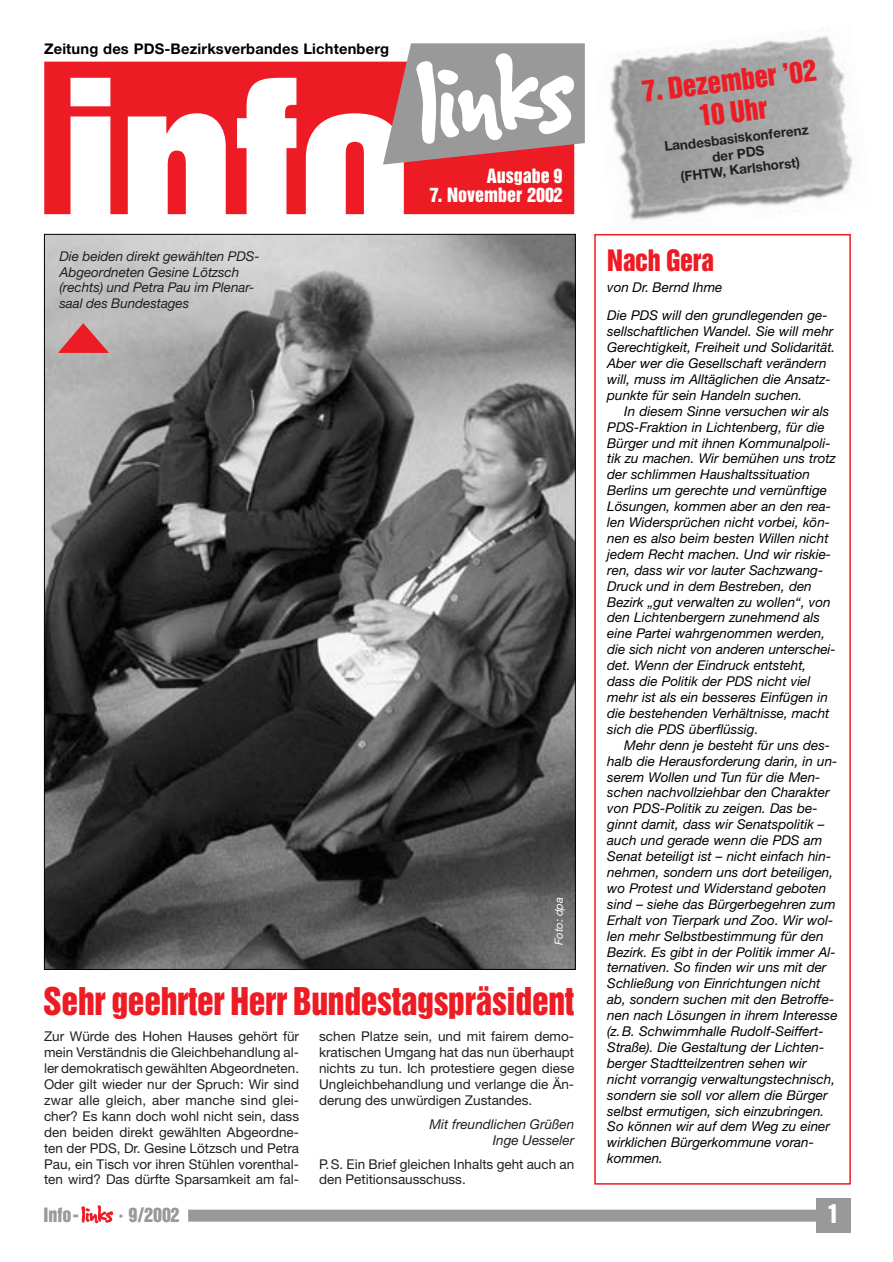
<style>
.page{position:relative;width:893px;height:1262px;background:#fff}
.page>*{position:absolute;margin:0;border:0;box-sizing:border-box;transform-origin:0 0}
.t1{font:34.95px "Helvetica Inserat";letter-spacing:-.01em;color:#ed1c24;scale:.96 1}
.t2{font:27px/31.5px "Helvetica Inserat";letter-spacing:-.015em;color:#ed1c24;text-align:center}
.t3{font:27px "Helvetica Inserat";letter-spacing:-.015em;color:#ed1c24;scale:.96 1}
.t4{font:24px "Helvetica Inserat";color:#fff}
.t5{font:18px "Helvetica Inserat";color:#fff}
.t6{font:18px "Helvetica Inserat";color:#999}
.t7{font:700 14.7px "Helvetica Neue";letter-spacing:.01em;color:#000}
.t8{font:italic 13.5px/15.9px "Helvetica Neue";color:#000}
.t9{font:13.5px/15.9px "Helvetica Neue";color:#231f20;text-align:justify}
.t10{font:italic 13.5px/15.9px "Helvetica Neue";letter-spacing:-.005em;color:#231f20}
.t11{font:700 13.5px/15.9px "Helvetica Neue";color:#231f20;text-align:center}
.t12{font:italic 11.25px "Helvetica Neue";color:#fff}
</style>
<div class="page">
<img style="left:46px;top:236px;width:527px;height:731px">
<img style="left:610px;top:36px;width:243px;height:185px">
<div style="left:594px;top:234px;width:256px;height:950px;border:2px solid #ed1c24"></div>
<svg style="left:81px;top:1205px;width:33px;height:19px"></svg>
<div style="left:188px;top:1209px;width:661px;height:12px;background:#999"></div>
<div style="left:816px;top:1198px;width:34px;height:34px;background:#999"></div>
<svg style="left:44px;top:62px;width:530px;height:152px;fill:#ed1c24"></svg>
<svg style="left:346px;top:142px;width:18px;height:72px"></svg>
<svg style="left:383px;top:43px;width:202px;height:122px"></svg>
<svg style="left:58px;top:323px;width:51px;height:30px;background:#d46c70"></svg>
<p class="t7" style="left:44px;top:43px;width:346px">Zeitung des PDS-Bezirksverbandes Lichtenberg</p>
<p class="t10" style="left:60px;top:249px;width:202px">Die beiden direkt gewählten PDS-<br>Abgeordneten Gesine Lötzsch (rechts) und Petra Pau im Plenar&shy;saal des Bundestages</p>
<h3 class="t5" style="left:487px;top:168px;width:77px">Ausgabe 9</h3>
<h3 class="t5" style="left:429px;top:188px;width:134px">7. November 2002</h3>
<p class="t12" style="left:555px;top:945px;width:50px;rotate:-90deg">Foto: dpa</p>
<h1 class="t1" style="left:43px;top:987px;width:554px">Sehr geehrter Herr Bundestagspräsident</h1>
<p class="t9" style="left:44px;top:1029px;width:256px">Zur Würde des Hohen Hauses gehört für mein Verständnis die Gleichbehandlung al&shy;ler demokratisch gewählten Abgeordneten.<br>Oder gilt wieder nur der Spruch: Wir sind zwar alle gleich, aber manche sind glei&shy;cher? Es kann doch wohl nicht sein, dass den beiden direkt gewählten Abgeordne&shy;ten der PDS, Dr. Gesine Lötzsch und Petra Pau, ein Tisch vor ihren Stühlen vorenthal&shy;ten wird? Das dürfte Sparsamkeit am fal-</p>
<p class="t9" style="left:319px;top:1029px;width:256px">schen Platze sein, und mit fairem demo&shy;kratischen Umgang hat das nun überhaupt nichts zu tun. Ich protestiere gegen diese Ungleichbehandlung und verlange die Än&shy;derung des unwürdigen Zustandes.</p>
<p class="t10" style="left:429px;top:1117px;width:146px;text-align:right">Mit freundlichen Grüßen<br>Inge Uesseler</p>
<p class="t9" style="left:319px;top:1157px;width:256px">P.S. Ein Brief gleichen Inhalts geht auch an den Petitionsausschuss.</p>
<h2 class="t2" style="left:640px;top:77px;width:176px;rotate:-7deg">7. Dezember ’02<br>10 Uhr</h2>
<p class="t11" style="left:663px;top:140px;width:146px;rotate:-7deg">Landesbasiskonferenz der PDS<br>(FHTW, Karlshorst)</p>
<h2 class="t3" style="left:607px;top:249px;width:113px">Nach Gera</h2>
<p class="t8" style="left:607px;top:275px;width:222px;line-height:27.9px">von Dr. Bernd Ihme<br>Die PDS will den grundlegenden ge-</p>
<p class="t8" style="left:607px;top:325px;width:229px">sellschaftlichen Wandel. Sie will mehr Gerechtigkeit, Freiheit und Solidarität.<br>Aber wer die Gesellschaft verändern will, muss im Alltäglichen die Ansatz&shy;punkte für sein Handeln suchen.</p>
<p class="t8" style="left:607px;top:404px;width:230px;text-indent:17px">In diesem Sinne versuchen wir als PDS-Fraktion in Lichtenberg, für die Bürger und mit ihnen Kommunalpoli&shy;tik zu machen. Wir bemühen uns trotz der schlimmen Haushaltssituation Berlins um gerechte und vernünftige Lösungen, kommen aber an den rea&shy;len Widersprüchen nicht vorbei, kön&shy;nen es also beim besten Willen nicht jedem Recht machen. Und wir riskie&shy;ren, dass wir vor lauter Sachzwang-Druck und in dem Bestreben, den Bezirk „gut verwalten zu wollen“, von den Lichtenbergern zunehmend als eine Partei wahrgenommen werden, die sich nicht von anderen unterschei&shy;det. Wenn der Eindruck entsteht, dass die Politik der PDS nicht viel mehr ist als ein besseres Einfügen in die bestehenden Verhältnisse, macht sich die PDS überflüssig.</p>
<p class="t8" style="left:607px;top:738px;width:232px;text-indent:17px">Mehr denn je besteht für uns des&shy;halb die Herausforderung darin, in un&shy;serem Wollen und Tun für die Men&shy;schen nachvollziehbar den Charakter von PDS-Politik zu zeigen. Das be&shy;ginnt damit, dass wir Senatspolitik – auch und gerade wenn die PDS am Senat beteiligt ist – nicht einfach hin&shy;nehmen, sondern uns dort beteiligen, wo Protest und Widerstand geboten sind – siehe das Bürgerbegehren zum Erhalt von Tierpark und Zoo. Wir wol&shy;len mehr Selbstbestimmung für den Bezirk. Es gibt in der Politik immer Al&shy;ternativen. So finden wir uns mit der Schließung von Einrichtungen nicht ab, sondern suchen mit den Betroffe&shy;nen nach Lösungen in ihrem Interesse (z.B. Schwimmhalle Rudolf-Seiffert-Straße). Die Gestaltung der Lichten&shy;berger Stadtteilzentren sehen wir nicht vorrangig verwaltungstechnisch, sondern sie soll vor allem die Bürger selbst ermutigen, sich einzubringen.<br>So können wir auf dem Weg zu einer wirklichen Bürgerkommune voran&shy;kommen.</p>
<h3 class="t6" style="left:44px;top:1207px;width:37px">Info-</h3>
<h3 class="t6" style="left:119px;top:1207px;width:62px">· 9/2002</h3>
<h3 class="t4" style="left:827px;top:1204px;width:13px">1</h3>
</div>
